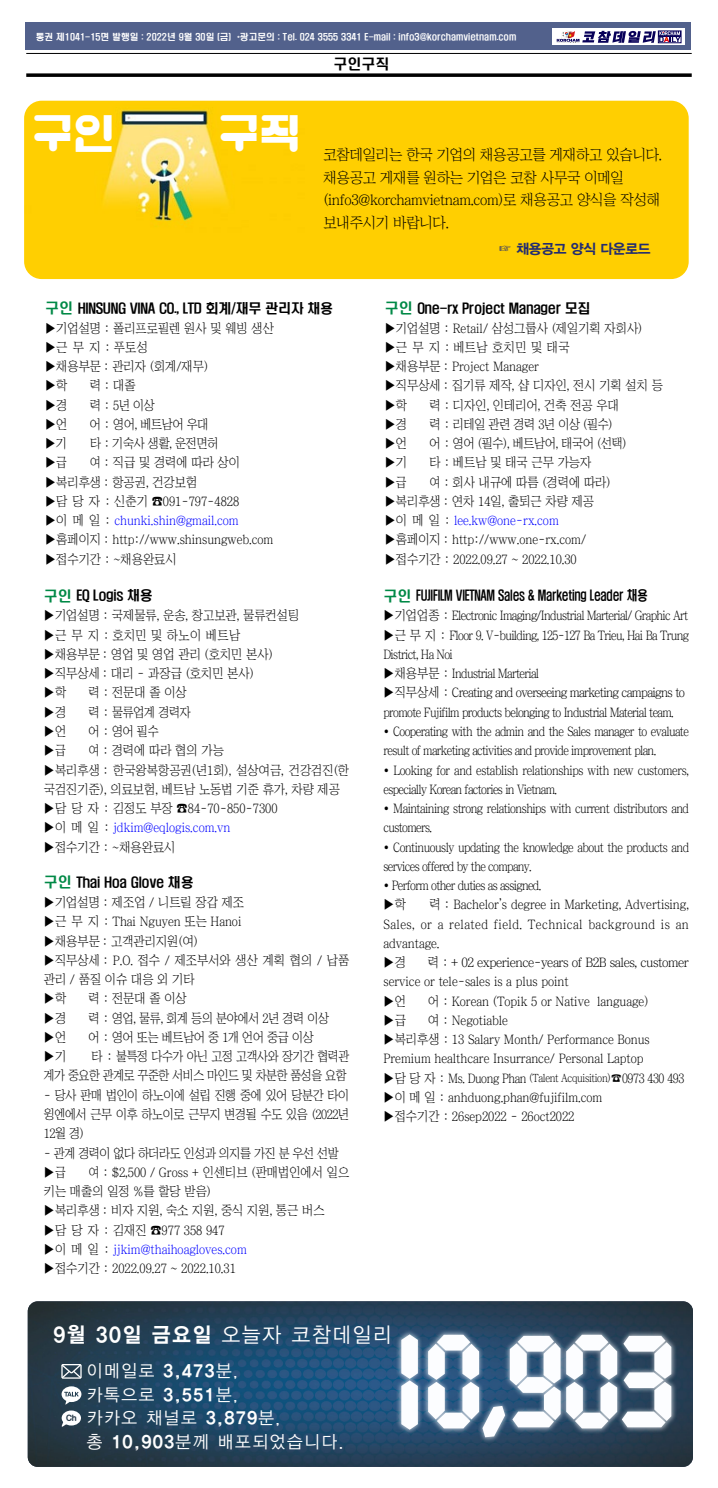
<style>
.page{position:relative;width:718px;height:1488px;background:#fff}
.page>*{position:absolute;margin:0;border:0;box-sizing:border-box;transform-origin:0 0}
.t1{font:109.38px "Korean JJSG R";color:#fcfdff;scale:.85 1}
.t2{font:36.75px "HS Duggobi";color:#fff}
.t3{font:21px "YDIYGO350";letter-spacing:.1em;color:#fff;scale:.95 1}
.t4{font:17.5px/23.6px "YDIYGO320";letter-spacing:.1em;color:#fff}
.t5{font:14.88px/22.8px "Chosunilbo NM";letter-spacing:-.02em;color:#000}
.t6{font:14px "YDIYGO350";letter-spacing:-.02em;color:#222c71}
.t7{font:14px "H2 hdr M";color:#000}
.t8{font:13.12px/19.2px "Chosunilbo NM";color:#000;scale:.94 1}
.t9{font:13.12px/19.2px "Chosunilbo NM";color:#000;scale:.89 1}
.t10{font:13.12px/19.2px "Chosunilbo NM";letter-spacing:-.05em;color:#000;scale:.94 1}
.t11{font:13.12px/19.2px "Chosunilbo NM";letter-spacing:-.04em;color:#000;scale:.9 1}
.t12{font:13.12px/19.2px "Chosunilbo NM";letter-spacing:-.05em;color:#000;scale:.9 1}
.t13{font:13.12px/19.2px "Chosunilbo NM";letter-spacing:-.03em;color:#000;scale:.94 1}
.t14{font:13.12px/19.2px "Chosunilbo NM";letter-spacing:-.025em;color:#000;scale:.9 1}
.t15{font:13.12px "H2 hdr M";letter-spacing:-.03em;color:#000}
.t16{font:13.12px "Chosunilbo NM";letter-spacing:-.02em;color:#000;scale:.94 1}
.t17{font:13.12px/19.2px "Chosunilbo NM";color:#000;text-align:justify;scale:.92 1}
.t18{font:13.12px "H2 hdr M";letter-spacing:-.03em;color:#000;scale:.83 1}
.t19{font:13.12px/19.2px "Chosunilbo NM";letter-spacing:-.03em;color:#000;scale:.92 1}
.t20{font:13.12px "Chosunilbo NM";letter-spacing:-.02em;color:#000;scale:.92 1}
.t21{font:8.75px "H2 hdr M";color:#fff}
.t22{font:8.75px "Korean SDNR B";color:#273a49;scale:.95 1}
.s1{font-size:14px;color:#008946}
.s2{color:#00f}
.s3{font-size:11.38px}
.s4{font-family:"YDIYGO320"}
.s5{font-family:"YDIYGO350"}
</style>
<div class="page">
<div style="left:26px;top:23px;width:665px;height:27px;background:#52618c"></div>
<div style="left:552px;top:28px;width:133px;height:17px;background:#fff"></div>
<div style="left:658px;top:31px;width:23px;height:12px;border:1px solid #080059"></div>
<svg style="left:556px;top:31px;width:124px;height:12px"></svg>
<hr style="left:26px;top:53px;width:665px;height:1px;background:#000">
<svg style="left:26px;top:73px;width:665px;height:4px;background:#1f1f1f"></svg>
<img style="left:28px;top:1301px;width:664px;height:165px">
<div style="left:395px;top:1329px;width:282px;height:113px;background:#fff;opacity:.66"></div>
<svg style="left:61px;top:1364px;width:21px;height:14px"></svg>
<svg style="left:62px;top:1386px;width:19px;height:18px"></svg>
<svg style="left:61px;top:1410px;width:15px;height:17px"></svg>
<div style="left:62px;top:1410px;width:19px;height:15px;background:#fff;border-radius:50%"></div>
<img style="left:24px;top:101px;width:664px;height:178px">
<p class="t21" style="left:36px;top:32px;width:482px">통권 제1041-15면 발행일 : 2022년 9월 30일 (금) *광고문의 : Tel. 024 3555 3341 E-mail : info3@korchamvietnam.com</p>
<p class="t7" style="left:333px;top:57px;width:57px">구인구직</p>
<h2 class="t2" style="left:35px;top:107px;width:80px">구인</h2>
<h2 class="t2" style="left:221px;top:107px;width:80px">구직</h2>
<p class="t5" style="left:323px;top:143px;width:340px">코참데일리는 한국 기업의 채용공고를 게재하고 있습니다. 채용공고 게재를 원하는 기업은 코참 사무국 이메일 (info3@korchamvietnam.com)로 채용공고 양식을 작성해 보내주시기 바랍니다.</p>
<p class="t6" style="left:498px;top:241px;width:154px">☞ 채용공고 양식 다운로드</p>
<p class="t15" style="left:45px;top:301px;width:290px"><span class="s1">구인</span> HINSUNG VINA CO., LTD 회계/재무 관리자 채용</p>
<p class="t8" style="left:45px;top:318px;width:245px">▶기업설명 : 폴리프로필렌 원사 및 웨빙 생산 ▶근 무 지 : 푸토성<br>▶채용부문 : 관리자 (회계/재무)<br>▶학</p>
<p class="t8" style="left:90px;top:376px;width:50px">력 : 대졸</p>
<p class="t8" style="left:45px;top:395px;width:25px">▶경</p>
<p class="t8" style="left:90px;top:395px;width:71px">력 : 5년 이상</p>
<p class="t8" style="left:45px;top:414px;width:25px">▶언</p>
<p class="t8" style="left:90px;top:414px;width:128px">어 : 영어, 베트남어 우대</p>
<p class="t17" style="left:45px;top:434px;width:25px">▶기</p>
<p class="t20" style="left:90px;top:437px;width:141px">타 : 기숙사 생활, 운전면허</p>
<p class="t8" style="left:45px;top:453px;width:25px">▶급</p>
<p class="t9" style="left:45px;top:453px;width:258px;text-indent:45px">여 : 직급 및 경력에 따라 상이 ▶복리후생 : 항공권, 건강보험<br>▶담 당 자 : 신춘기 ☎091-797-4828<br>▶이 메 일 : <span class="s2">chunki.shin@gmail.com </span>▶홈페이지 : http://www.shinsungweb.com ▶접수기간 : ~채용완료시</p>
<p class="t15" style="left:44px;top:589px;width:111px"><span class="s1">구인</span> EQ Logis 채용</p>
<p class="t8" style="left:44px;top:606px;width:273px">▶기업설명 : 국제물류, 운송, 창고보관, 물류컨설팅 ▶근 무 지 : 호치민 및 하노이 베트남 ▶채용부문 : 영업 및 영업 관리 (호치민 본사) ▶직무상세 : 대리 - 과장급 (호치민 본사)<br>▶학</p>
<p class="t8" style="left:88px;top:683px;width:106px">력 : 전문대 졸 이상</p>
<p class="t8" style="left:44px;top:702px;width:25px">▶경</p>
<p class="t8" style="left:88px;top:702px;width:110px">력 : 물류업계 경력자</p>
<p class="t8" style="left:44px;top:721px;width:25px">▶언</p>
<p class="t8" style="left:88px;top:721px;width:76px">어 : 영어 필수</p>
<p class="t8" style="left:44px;top:741px;width:25px">▶급</p>
<p class="t9" style="left:44px;top:741px;width:344px;text-indent:45px">여 : 경력에 따라 협의 가능<br>▶복리후생 : 한국왕복항공권(년1회), 설상여금, 건강검진(한 국검진기준), 의료보험, 베트남 노동법 기준 휴가, 차량 제공 ▶담 당 자 : 김정도 부장 ☎84-70-850-7300<br>▶이 메 일 : <span class="s2">jdkim@eqlogis.com.vn<br></span>▶접수기간 : ~채용완료시</p>
<p class="t15" style="left:44px;top:875px;width:151px"><span class="s1">구인</span> Thai Hoa Glove 채용</p>
<p class="t8" style="left:44px;top:892px;width:326px">▶기업설명 : 제조업 / 니트릴 장갑 제조<br>▶근 무 지 : Thai Nguyen 또는 Hanoi<br>▶채용부문 : 고객관리지원(여)<br>▶직무상세 : P.O. 접수 / 제조부서와 생산 계획 협의 / 납품 관리 / 품질 이슈 대응 외 기타<br>▶학</p>
<p class="t8" style="left:88px;top:989px;width:106px">력 : 전문대 졸 이상</p>
<p class="t8" style="left:44px;top:1008px;width:25px">▶경</p>
<p class="t16" style="left:88px;top:1011px;width:257px">력 : 영업, 물류, 회계 등의 분야에서 2년 경력 이상</p>
<p class="t8" style="left:44px;top:1027px;width:25px">▶언</p>
<p class="t16" style="left:88px;top:1030px;width:241px">어 : 영어 또는 베트남어 중 1개 언어 중급 이상</p>
<p class="t8" style="left:44px;top:1046px;width:25px">▶기</p>
<p class="t13" style="left:44px;top:1046px;width:326px;text-align:right">타 : 불특정 다수가 아닌 고정 고객사와 장기간 협력관<br>계가 중요한 관계로 꾸준한 서비스 마인드 및 차분한 품성을 요함</p>
<p class="t17" style="left:44px;top:1085px;width:333px">- 당사 판매 법인이 하노이에 설립 진행 중에 있어 당분간 타이 윙엔에서 근무 이후 하노이로 근무지 변경될 수도 있음 (2022년 12월 경)</p>
<p class="t19" style="left:44px;top:1143px;width:322px">- 관계 경력이 없다 하더라도 인성과 의지를 가진 분 우선 선발 ▶급</p>
<p class="t9" style="left:44px;top:1162px;width:345px;text-indent:45px">여 : $2,500 / Gross + 인센티브 (판매법인에서 일으 키는 매출의 일정 %를 할당 받음)<br>▶복리후생 : 비자 지원, 숙소 지원, 중식 지원, 통근 버스 ▶담 당 자 : 김재진 ☎977 358 947<br>▶이 메 일 : <span class="s2">jjkim@thaihoagloves.com<br></span>▶접수기간 : 2022.09.27 ~ 2022.10.31</p>
<p class="t15" style="left:384px;top:301px;width:207px"><span class="s1">구인</span> One-rx Project Manager 모집</p>
<p class="t8" style="left:384px;top:318px;width:297px">▶기업설명 : Retail/ 삼성그룹사 (제일기획 자회사) ▶근 무 지 : 베트남 호치민 및 태국<br>▶채용부문 : Project Manager<br>▶직무상세 : 집기류 제작, 샵 디자인, 전시 기획 설치 등 ▶학</p>
<p class="t8" style="left:429px;top:395px;width:203px">력 : 디자인, 인테리어, 건축 전공 우대</p>
<p class="t8" style="left:384px;top:414px;width:25px">▶경</p>
<p class="t16" style="left:429px;top:417px;width:196px">력 : 리테일 관련 경력 3년 이상 (필수)</p>
<p class="t8" style="left:384px;top:434px;width:25px">▶언</p>
<p class="t16" style="left:429px;top:437px;width:211px">어 : 영어 (필수), 베트남어, 태국어 (선택)</p>
<p class="t8" style="left:384px;top:453px;width:25px">▶기</p>
<p class="t8" style="left:429px;top:453px;width:174px">타 : 베트남 및 태국 근무 가능자</p>
<p class="t8" style="left:384px;top:472px;width:25px">▶급</p>
<p class="t9" style="left:384px;top:472px;width:255px;text-indent:45px">여 : 회사 내규에 따름 (경력에 따라) ▶복리후생 : 연차 14일, 출퇴근 차량 제공 ▶이 메 일 : <span class="s2">lee.kw@one-rx.com </span>▶홈페이지 : http://www.one-rx.com/ ▶접수기간 : 2022.09.27 ~ 2022.10.30</p>
<p class="t18" style="left:383px;top:589px;width:320px"><span class="s1">구인</span> FUJIFILM VIETNAM Sales &amp; Marketing Leader 채용</p>
<p class="t10" style="left:383px;top:606px;width:326px">▶기업업종 : Electronic Imaging/Industrial Marterial/ Graphic Art ▶근 무 지 : Floor 9. V-building, 125-127 Ba Trieu, Hai Ba Trung District, Ha Noi<br>▶채용부문 : Industrial Marterial<br>▶직무상세 : Creating and overseeing marketing campaigns to promote Fujifilm products belonging to Industrial Material team.</p>
<p class="t12" style="left:383px;top:721px;width:341px">• Cooperating with the admin and the Sales manager to evaluate result of marketing activities and provide improvement plan.</p>
<p class="t14" style="left:383px;top:760px;width:341px">• Looking for and establish relationships with new customers, especially Korean factories in Vietnam.</p>
<p class="t11" style="left:383px;top:798px;width:341px">• Maintaining strong relationships with current distributors and customers.</p>
<p class="t11" style="left:383px;top:837px;width:341px">• Continuously updating the knowledge about the products and services offered by the company.</p>
<p class="t12" style="left:383px;top:875px;width:177px">• Perform other duties as assigned. ▶학</p>
<p class="t8" style="left:383px;top:895px;width:326px;text-indent:46px">력 : Bachelor’s degree in Marketing, Advertising,<br>Sales, or a related field. Technical background is an advantage.<br>▶경</p>
<p class="t13" style="left:383px;top:952px;width:326px;text-indent:44px">력 : + 02 experience-years of B2B sales, customer service or tele-sales is a plus point<br>▶언</p>
<p class="t8" style="left:428px;top:991px;width:236px">어 : Korean (Topik 5 or Native language)</p>
<p class="t8" style="left:383px;top:1010px;width:321px;text-indent:45px">여 : Negotiable<br>▶복리후생 : 13 Salary Month/ Performance Bonus Premium healthcare Insurrance/ Personal Laptop<br>▶담 당 자 : Ms. Duong Phan <span class="s3">(Talent Acquisition)</span><span class="s4">☎</span>0973 430 493 ▶이 메 일 : anhduong.phan@fujifilm.com<br>▶접수기간 : 26sep2022 - 26oct2022</p>
<p class="t8" style="left:383px;top:1010px;width:25px">▶급</p>
<h3 class="t3" style="left:54px;top:1323px;width:357px">9월 30일 금요일 <span class="s4">오늘자 코참데일리</span></h3>
<h3 class="t4" style="left:87px;top:1359px;width:258px">이메일로 <span class="s5">3,473</span>분,<br>카톡으로 <span class="s5">3,551</span>분,<br>카카오 채널로 <span class="s5">3,879</span>분,<br>총 <span class="s5">10,903</span>분께 배포되었습니다.</h3>
<p class="t22" style="left:66px;top:1413px;width:13px">Ch</p>
<h1 class="t1" style="left:392px;top:1323px;width:336px">10,903</h1>
</div>
